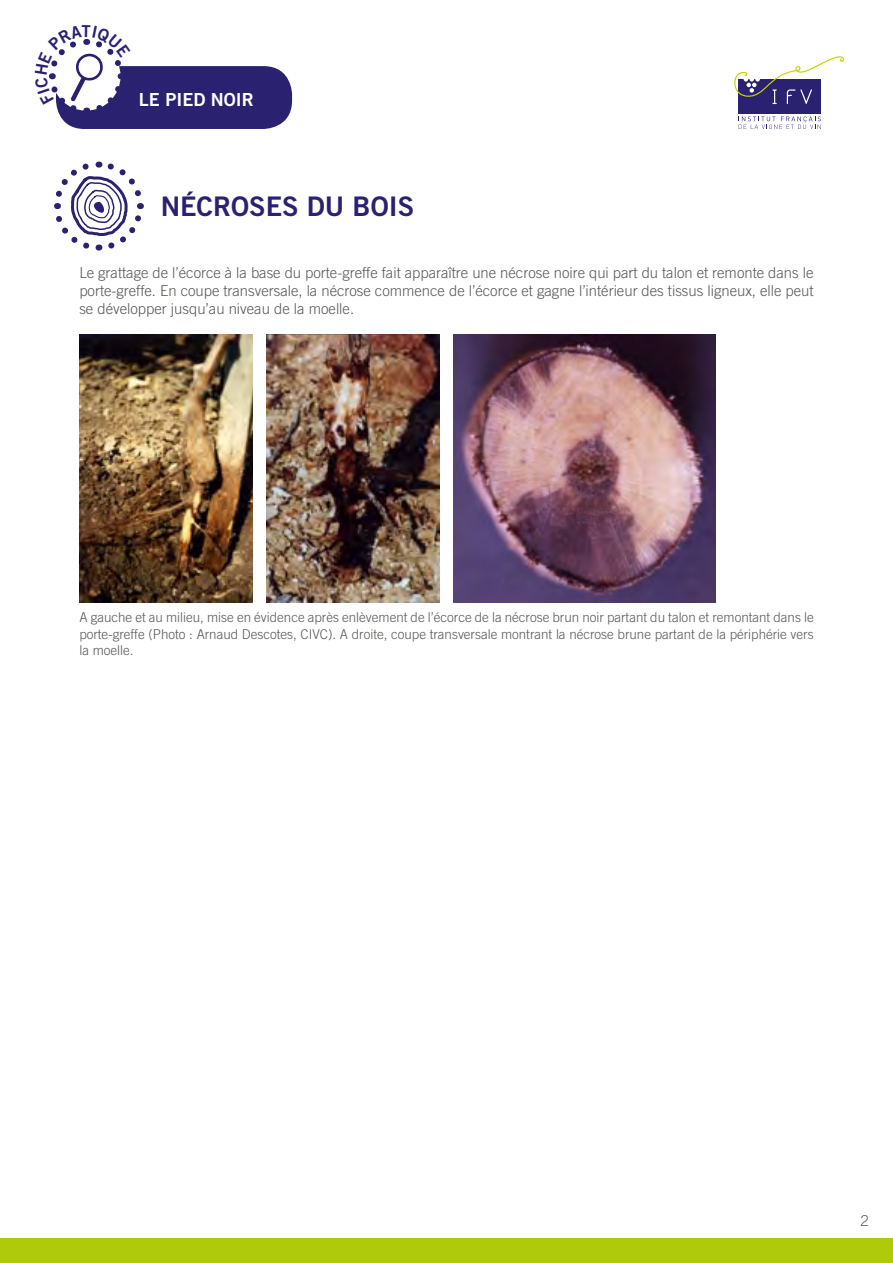
<style>
.page{position:relative;width:893px;height:1263px;background:#fff}
.page>*{position:absolute;margin:0;border:0;box-sizing:border-box;transform-origin:0 0}
.t1{font:27px "Trade Gothic LT Std Bd 2";color:#2b2171}
.t2{font:18px "Trade Gothic LT Std Bd 2";color:#fff}
.BODY_9_5{font:300 15px/18px "Trade Gothic LT Std";color:#575756;text-align:justify}
.BODY_9_5-2{font:300 13.5px/16.2px "Trade Gothic LT Std";color:#575756;text-align:justify}
</style>
<div class="page">
<div style="left:739px;top:79px;width:82px;height:34px;background:#2b2171"></div>
<svg style="left:739px;top:116px;width:82px;height:13px"></svg>
<svg style="left:734px;top:56px;width:110px;height:48px"></svg>
<div style="left:0;top:1238px;width:893px;height:25px;background:#afca0b"></div>
<svg style="left:54px;top:161px;width:90px;height:90px"></svg>
<img style="left:79px;top:334px;width:174px;height:268px">
<img style="left:266px;top:334px;width:174px;height:268px">
<img style="left:453px;top:334px;width:263px;height:268px">
<svg style="left:48px;top:38px;width:244px;height:91px"></svg>
<p class="t2" style="left:139px;top:88px;width:116px">LE PIED NOIR</p>
<p class="t1" style="left:161px;top:189px;width:255px">NÉCROSES DU BOIS</p>
<p class="BODY_9_5" style="left:79px;top:263px;width:736px">Le grattage de l’écorce à la base du porte-greffe fait apparaître une nécrose noire qui part du talon et remonte dans le porte-greffe. En coupe transversale, la nécrose commence de l’écorce et gagne l’intérieur des tissus ligneux, elle peut se développer jusqu’au niveau de la moelle.</p>
<p class="BODY_9_5-2" style="left:79px;top:609px;width:736px">A gauche et au milieu, mise en évidence après enlèvement de l’écorce de la nécrose brun noir partant du talon et remontant dans le porte-greffe (Photo : Arnaud Descotes, CIVC). A droite, coupe transversale montrant la nécrose brune partant de la périphérie vers la moelle.</p>
<p class="BODY_9_5" style="left:861px;top:1212px;width:10px">2</p>
</div>
